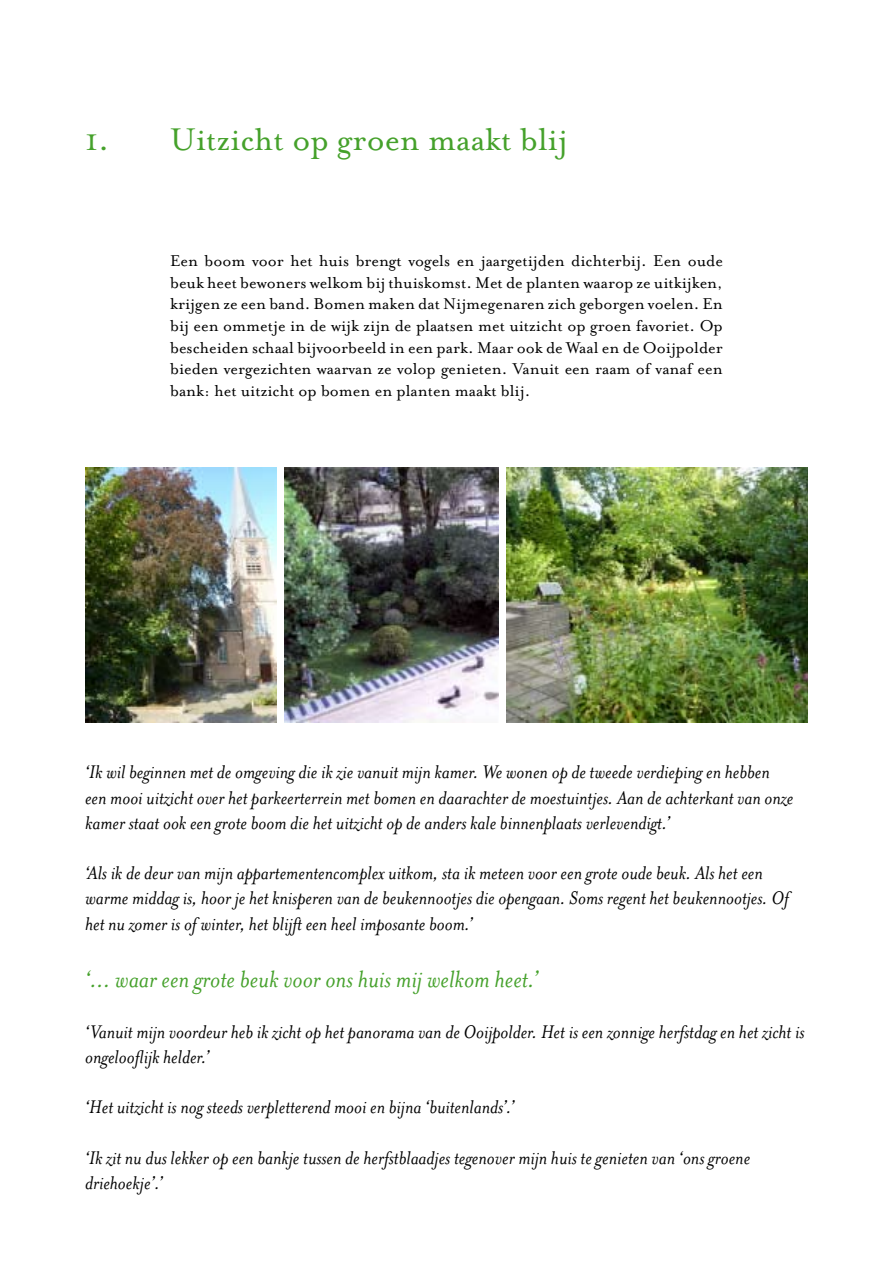
<style>
.page{position:relative;width:893px;height:1263px;background:#fff}
.page>*{position:absolute;margin:0;border:0;box-sizing:border-box;transform-origin:0 0}
.t1{font:36px "Mrs Eaves Roman";color:#45a12b}
.t2{font:italic 27px "Mrs Eaves";color:#45a12b}
.t3{font:italic 21px/25.2px "Mrs Eaves";color:#000}
.t4{font:18px/21.6px "Mrs Eaves Roman";color:#000;text-align:justify}
</style>
<div class="page">
<img style="left:285px;top:468px;width:213px;height:255px">
<img style="left:85px;top:468px;width:191px;height:255px">
<img style="left:507px;top:468px;width:301px;height:255px">
<h1 class="t1" style="left:85px;top:120px;width:484px">1. Uitzicht op groen maakt blij</h1>
<p class="t4" style="left:170px;top:250px;width:554px">Een boom voor het huis brengt vogels en jaargetijden dichterbij. Een oude beuk heet bewoners welkom bij thuiskomst. Met de planten waarop ze uitkijken, krijgen ze een band. Bomen maken dat Nijmegenaren zich geborgen voelen. En bij een ommetje in de wijk zijn de plaatsen met uitzicht op groen favoriet. Op bescheiden schaal bijvoorbeeld in een park. Maar ook de Waal en de Ooijpolder bieden vergezichten waarvan ze volop genieten. Vanuit een raam of vanaf een bank: het uitzicht op bomen en planten maakt blij.</p>
<p class="t3" style="left:85px;top:760px;width:710px">‘Ik wil beginnen met de omgeving die ik zie vanuit mijn kamer. We wonen op de tweede verdieping en hebben een mooi uitzicht over het parkeerterrein met bomen en daarachter de moestuintjes. Aan de achterkant van onze kamer staat ook een grote boom die het uitzicht op de anders kale binnenplaats verlevendigt.’</p>
<p class="t3" style="left:85px;top:861px;width:705px">‘Als ik de deur van mijn appartementencomplex uitkom, sta ik meteen voor een grote oude beuk. Als het een warme middag is, hoor je het knisperen van de beukennootjes die opengaan. Soms regent het beukennootjes. Of het nu zomer is of winter, het blijft een heel imposante boom.’</p>
<p class="t2" style="left:85px;top:964px;width:455px">‘… waar een grote beuk voor ons huis mij welkom heet.’</p>
<p class="t3" style="left:85px;top:1019px;width:721px">‘Vanuit mijn voordeur heb ik zicht op het panorama van de Ooijpolder. Het is een zonnige herfstdag en het zicht is ongelooflijk helder.’</p>
<p class="t3" style="left:85px;top:1095px;width:431px">‘Het uitzicht is nog steeds verpletterend mooi en bijna ‘buitenlands’.’</p>
<p class="t3" style="left:85px;top:1145px;width:667px">‘Ik zit nu dus lekker op een bankje tussen de herfstblaadjes tegenover mijn huis te genieten van ‘ons groene driehoekje’.’</p>
</div>
